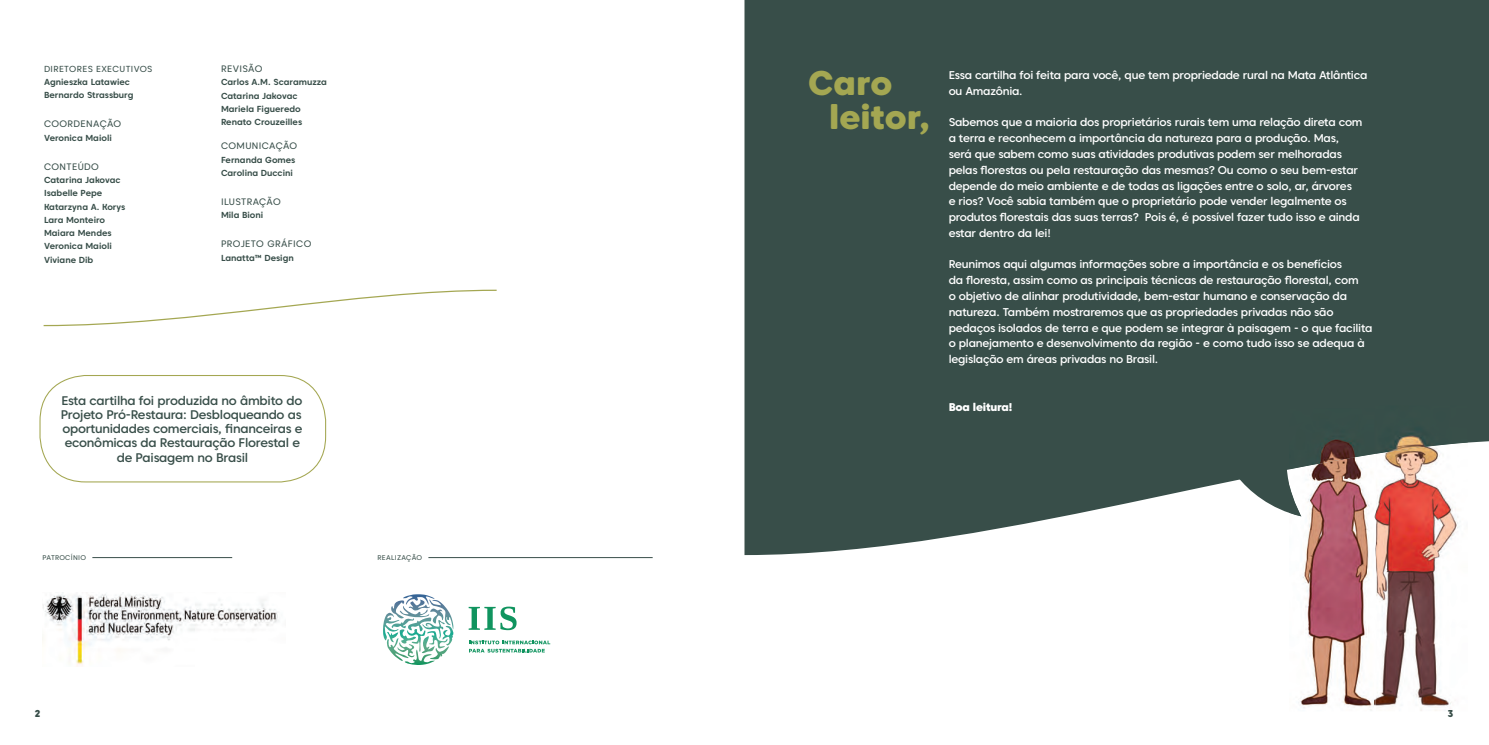
<style>
.page{position:relative;width:1489px;height:745px;background:#fff}
.page>*{position:absolute;margin:0;border:0;box-sizing:border-box;transform-origin:0 0}
.t1{font:800 34.12px/33.8px "Caros Soft";color:#a4a752}
.t2{font:500 12.5px/14.2px "Caros Soft";letter-spacing:-.02em;color:#394f4a;text-align:center}
.t3{font:500 11.25px/15.8px "Caros Soft";letter-spacing:-.02em;color:#fff}
.t4{font:800 11.25px "Caros Soft";letter-spacing:-.02em;color:#fff}
.t5{font:800 10px "Caros Soft";color:#384e49}
.t6{font:9.38px "Caros Soft";letter-spacing:.04em;color:#394f4a}
.t7{font:700 8.75px/13.2px "Caros Soft";color:#394f4a}
.t8{font:8.75px "Caros Soft";letter-spacing:.04em;color:#394f4a}
.t9{font:6.88px "Caros Soft";letter-spacing:.04em;color:#394f4a}
</style>
<div class="page">
<div style="left:744px;top:0;width:744px;height:554px;background:#384e49"></div>
<svg style="left:1219px;top:422px;width:70px;height:94px"></svg>
<svg style="left:43px;top:289px;width:454px;height:37px"></svg>
<img style="left:1289px;top:469px;width:84px;height:241px">
<img style="left:1289px;top:408px;width:84px;height:61px">
<img style="left:1289px;top:422px;width:14px;height:94px">
<img style="left:1375px;top:453px;width:92px;height:257px">
<img style="left:1373px;top:405px;width:94px;height:48px">
<img style="left:1373px;top:408px;width:2px;height:299px">
<div style="left:39px;top:375px;width:287px;height:107px;border:1px solid #a4a752;border-radius:46px"></div>
<hr style="left:92px;top:557px;width:140px;height:1px;background:#394f4a">
<hr style="left:428px;top:557px;width:224px;height:1px;background:#394f4a">
<img style="left:43px;top:592px;width:236px;height:74px">
<svg style="left:390px;top:594px;width:63px;height:35px"></svg>
<svg style="left:468px;top:606px;width:48px;height:23px"></svg>
<svg style="left:469px;top:640px;width:81px;height:12px"></svg>
<p class="t8" style="left:44px;top:63px;width:110px">DIRETORES EXECUTIVOS</p>
<p class="t7" style="left:44px;top:75px;width:91px">Agnieszka Latawiec<br>Bernardo Strassburg</p>
<p class="t6" style="left:44px;top:118px;width:79px">COORDENAÇÃO</p>
<p class="t7" style="left:44px;top:131px;width:69px">Veronica Maioli</p>
<p class="t6" style="left:44px;top:160px;width:56px">CONTEÚDO</p>
<p class="t7" style="left:44px;top:173px;width:83px">Catarina Jakovac<br>Isabelle Pepe<br>Katarzyna A. Korys<br>Lara Monteiro<br>Maiara Mendes<br>Veronica Maioli<br>Viviane Dib</p>
<p class="t6" style="left:221px;top:63px;width:43px">REVISÃO</p>
<p class="t7" style="left:221px;top:76px;width:108px">Carlos A.M. Scaramuzza<br>Catarina Jakovac<br>Mariela Figueredo<br>Renato Crouzeilles</p>
<p class="t6" style="left:221px;top:140px;width:78px">COMUNICAÇÃO</p>
<p class="t7" style="left:221px;top:153px;width:76px">Fernanda Gomes<br>Carolina Duccini</p>
<p class="t6" style="left:221px;top:195px;width:61px">ILUSTRAÇÃO</p>
<p class="t7" style="left:221px;top:208px;width:44px">Mila Bioni</p>
<p class="t6" style="left:221px;top:238px;width:92px">PROJETO GRÁFICO</p>
<p class="t7" style="left:221px;top:251px;width:74px">Lanatta™ Design</p>
<p class="t2" style="left:61px;top:392px;width:243px">Esta cartilha foi produzida no âmbito do Projeto Pró-Restaura: Desbloqueando as oportunidades comerciais, financeiras e econômicas da Restauração Florestal e de Paisagem no Brasil</p>
<p class="t9" style="left:43px;top:552px;width:45px">PATROCÍNIO</p>
<p class="t9" style="left:377px;top:552px;width:46px">REALIZAÇÃO</p>
<h1 class="t1" style="left:829px;top:66px;width:102px;text-indent:-21px">Caro leitor,</h1>
<p class="t3" style="left:948px;top:67px;width:420px">Essa cartilha foi feita para você, que tem propriedade rural na Mata Atlântica ou Amazônia.</p>
<p class="t3" style="left:948px;top:114px;width:415px">Sabemos que a maioria dos proprietários rurais tem uma relação direta com a terra e reconhecem a importância da natureza para a produção. Mas, será que sabem como suas atividades produtivas podem ser melhoradas pelas florestas ou pela restauração das mesmas? Ou como o seu bem-estar depende do meio ambiente e de todas as ligações entre o solo, ar, árvores<br>e rios? Você sabia também que o proprietário pode vender legalmente os produtos florestais das suas terras? Pois é, é possível fazer tudo isso e ainda estar dentro da lei!</p>
<p class="t3" style="left:948px;top:256px;width:425px">Reunimos aqui algumas informações sobre a importância e os benefícios<br>da floresta, assim como as principais técnicas de restauração florestal, com<br>o objetivo de alinhar produtividade, bem-estar humano e conservação da natureza. Também mostraremos que as propriedades privadas não são pedaços isolados de terra e que podem se integrar à paisagem - o que facilita o planejamento e desenvolvimento da região - e como tudo isso se adequa à legislação em áreas privadas no Brasil.</p>
<p class="t4" style="left:948px;top:399px;width:65px">Boa leitura!</p>
<p class="t5" style="left:35px;top:706px;width:8px">2</p>
<p class="t5" style="left:1447px;top:706px;width:8px">3</p>
</div>
